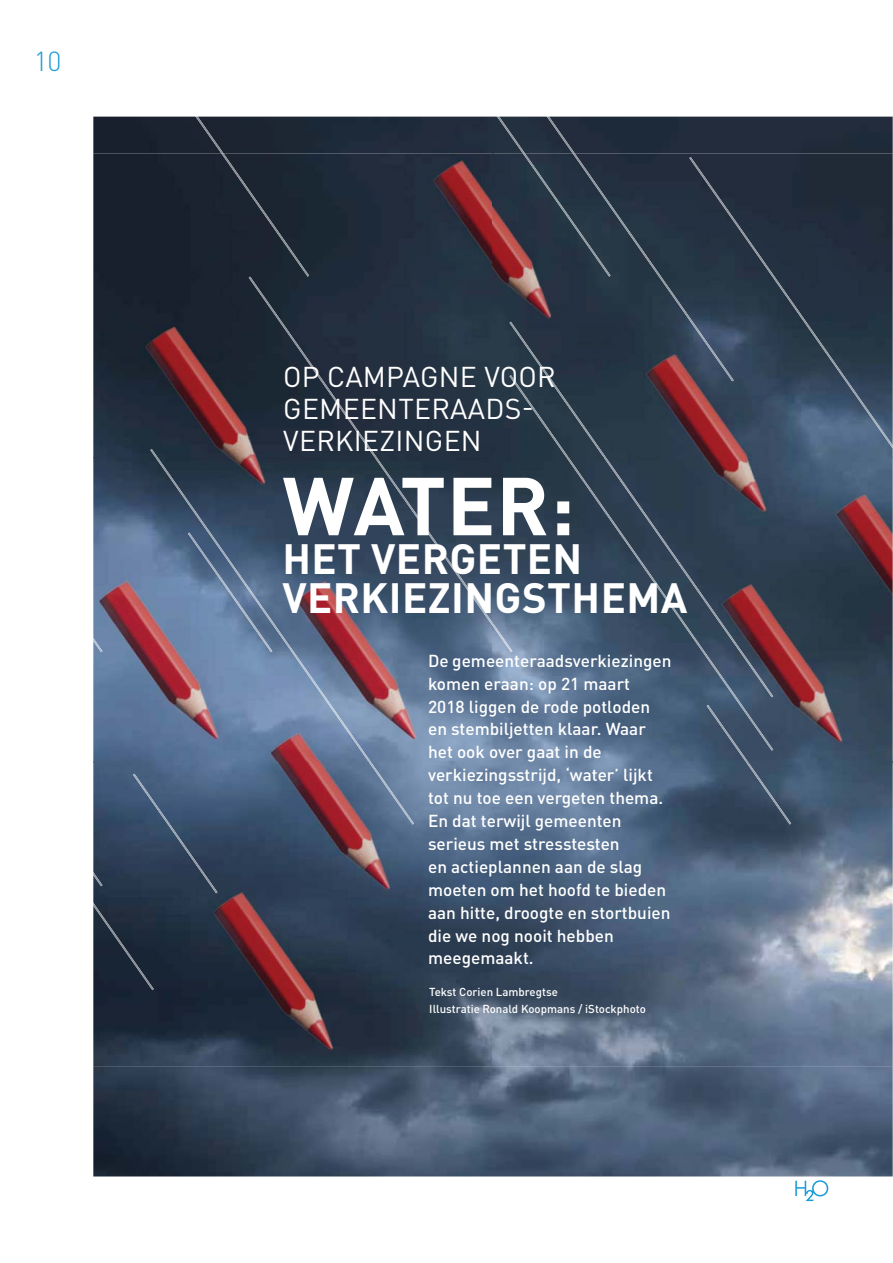
<style>
.page{position:relative;width:893px;height:1263px;background:#fff}
.page>*{position:absolute;margin:0;border:0;box-sizing:border-box;transform-origin:0 0}
.t1{font:700 80.7px "DIN Pro";color:#fff}
.t2{font:700 41.85px/38.7px "DIN Pro";letter-spacing:.01em;color:#fff}
.t3{font:28.35px/32.4px "DIN Pro";letter-spacing:.01em;color:#fff}
.t4{font:300 27.15px "DIN Pro";color:#1e9cd8}
.t5{font:500 17.1px/23px "DIN Pro";color:#fff}
.t6{font:500 11.4px/17.1px "DIN Pro";color:#fff}
</style>
<div class="page">
<img style="left:93px;top:117px;width:800px;height:1060px">
<img style="left:93px;top:153px;width:800px;height:913px">
<svg style="left:795px;top:1180px;width:33px;height:21px"></svg>
<img style="left:249px;top:277px;width:263px;height:375px">
<img style="left:150px;top:449px;width:264px;height:376px">
<img style="left:133px;top:774px;width:85px;height:119px">
<img style="left:93px;top:638px;width:10px;height:14px">
<img style="left:707px;top:705px;width:84px;height:120px">
<img style="left:547px;top:117px;width:28px;height:36px">
<img style="left:572px;top:153px;width:162px;height:169px">
<svg style="left:436px;top:116px;width:63px;height:1px"></svg>
<img style="left:497px;top:117px;width:28px;height:36px">
<img style="left:523px;top:153px;width:87px;height:124px">
<svg style="left:134px;top:116px;width:64px;height:1px"></svg>
<img style="left:196px;top:117px;width:27px;height:36px">
<div style="left:221px;top:153px;width:88px;height:124px;background:#1b2531"></div>
<img style="left:689px;top:157px;width:204px;height:291px">
<img style="left:509px;top:697px;width:264px;height:54px">
<img style="left:509px;top:322px;width:264px;height:375px">
<img style="left:93px;top:872px;width:10px;height:14px">
<img style="left:93px;top:903px;width:61px;height:87px">
<h3 class="t4" style="left:34px;top:45px;width:29px">10</h3>
<h3 class="t3" style="left:283px;top:364px;width:274px">OP CAMPAGNE VOOR<br>GEMEENTERAADS-<br>VERKIEZINGEN</h3>
<h1 class="t1" style="left:283px;top:477px;width:294px">WATER:</h1>
<h2 class="t2" style="left:282px;top:545px;width:407px">HET VERGETEN<br>VERKIEZINGSTHEMA</h2>
<p class="t5" style="left:428px;top:651px;width:245px">De gemeenteraadsverkiezingen komen eraan: op 21 maart<br>2018 liggen de rode potloden en stembiljetten klaar. Waar het ook over gaat in de verkiezingsstrijd, ‘water’ lijkt tot nu toe een vergeten thema.<br>En dat terwijl gemeenten serieus met stresstesten<br>en actieplannen aan de slag moeten om het hoofd te bieden aan hitte, droogte en stortbuien die we nog nooit hebben meegemaakt.</p>
<p class="t6" style="left:429px;top:984px;width:218px">Tekst Corien Lambregtse<br>Illustratie Ronald Koopmans / iStockphoto</p>
</div>
